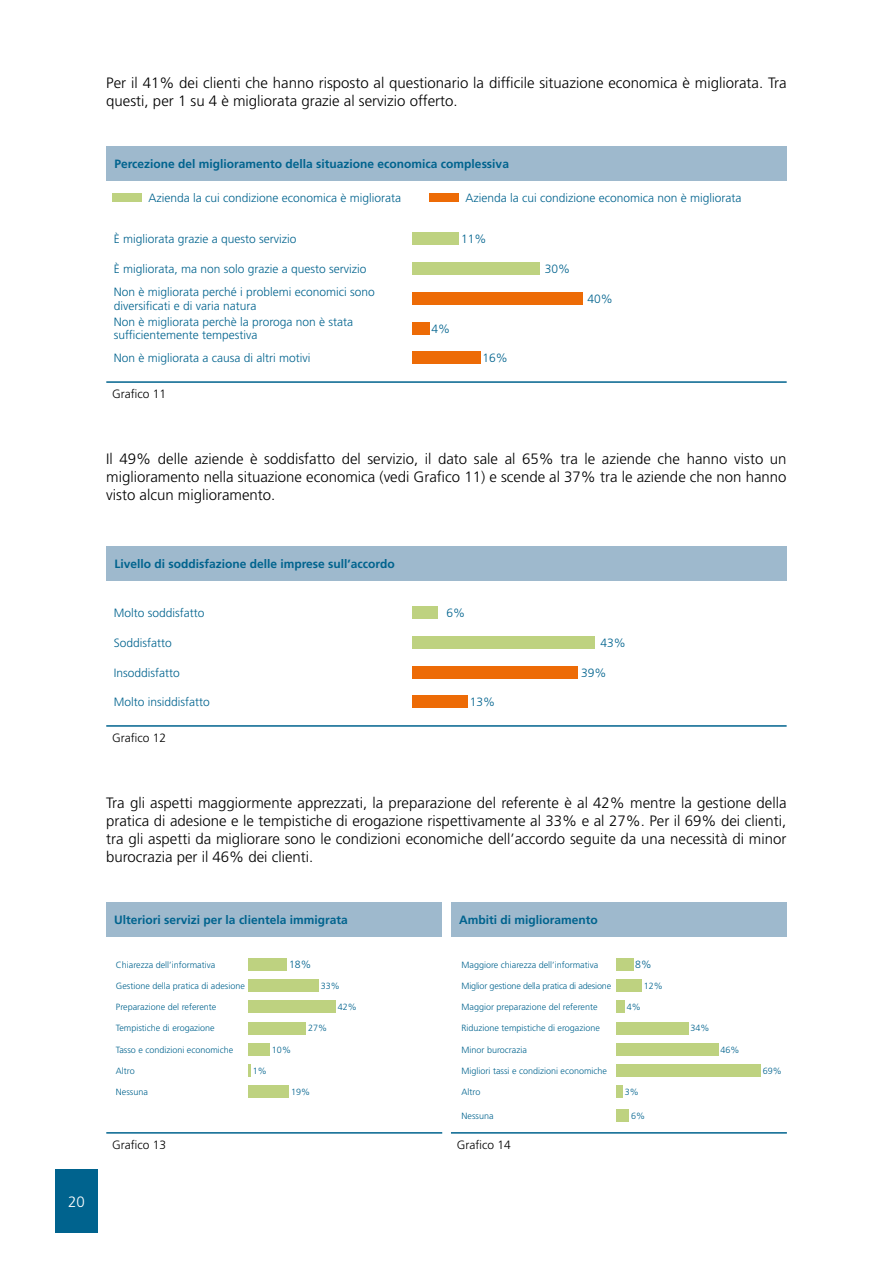
<style>
.page{position:relative;width:893px;height:1263px;background:#fff}
.page>*{position:absolute;margin:0;border:0;box-sizing:border-box;transform-origin:0 0}
.t1{font:300 15px/18px "Frutiger LT Std";color:#000;text-align:justify}
.t2{font:300 15px "Frutiger LT Std";color:#fff}
.t3{font:300 12px/13.5px "Frutiger LT Std";color:#00638e}
.t4{font:700 12px "Frutiger LT Std";color:#00638e}
.t5{font:300 12px "Frutiger LT Std";color:#000}
.t6{font:300 10.5px "Frutiger LT Std";color:#00638e}
.t7{font:300 9px "Frutiger LT Std";color:#00638e}
.t8{font:300 9px "Frutiger LT Std";letter-spacing:-.02em;color:#00638e}
</style>
<div class="page">
<div style="left:106px;top:902px;width:336px;height:34px;background:#9eb9cd"></div>
<div style="left:451px;top:902px;width:336px;height:34px;background:#9eb9cd"></div>
<div style="left:249px;top:958px;width:38px;height:13px;background:#bed280"></div>
<div style="left:249px;top:979px;width:70px;height:13px;background:#bed280"></div>
<div style="left:249px;top:1000px;width:87px;height:13px;background:#bed280"></div>
<div style="left:249px;top:1022px;width:57px;height:12px;background:#bed280"></div>
<div style="left:249px;top:1043px;width:21px;height:13px;background:#bed280"></div>
<svg style="left:249px;top:1064px;width:2px;height:13px"></svg>
<div style="left:249px;top:1085px;width:40px;height:13px;background:#bed280"></div>
<div style="left:616px;top:958px;width:17px;height:13px;background:#bed280"></div>
<div style="left:616px;top:979px;width:26px;height:13px;background:#bed280"></div>
<div style="left:616px;top:1000px;width:9px;height:13px;background:#bed280"></div>
<div style="left:616px;top:1022px;width:72px;height:12px;background:#bed280"></div>
<div style="left:616px;top:1043px;width:102px;height:13px;background:#bed280"></div>
<div style="left:616px;top:1064px;width:145px;height:13px;background:#bed280"></div>
<div style="left:616px;top:1085px;width:6px;height:13px;background:#bed280"></div>
<div style="left:616px;top:1109px;width:13px;height:12px;background:#bed280"></div>
<hr style="left:106px;top:1132px;width:336px;height:1px;background:#00638e">
<hr style="left:451px;top:1132px;width:336px;height:1px;background:#00638e">
<div style="left:55px;top:1169px;width:43px;height:64px;background:#00638e"></div>
<div style="left:106px;top:147px;width:681px;height:34px;background:#9eb9cd"></div>
<div style="left:412px;top:232px;width:47px;height:13px;background:#bed280"></div>
<div style="left:412px;top:262px;width:128px;height:13px;background:#bed280"></div>
<div style="left:412px;top:292px;width:170px;height:13px;background:#ed6b06"></div>
<div style="left:412px;top:322px;width:17px;height:12px;background:#ed6b06"></div>
<div style="left:412px;top:352px;width:68px;height:12px;background:#ed6b06"></div>
<div style="left:429px;top:193px;width:30px;height:8px;background:#ed6b06"></div>
<div style="left:112px;top:193px;width:30px;height:8px;background:#bed280"></div>
<hr style="left:106px;top:381px;width:681px;height:2px;background:#00638e">
<div style="left:106px;top:547px;width:681px;height:34px;background:#9eb9cd"></div>
<div style="left:412px;top:606px;width:26px;height:13px;background:#bed280"></div>
<div style="left:412px;top:636px;width:183px;height:13px;background:#bed280"></div>
<div style="left:412px;top:666px;width:166px;height:12px;background:#ed6b06"></div>
<div style="left:412px;top:695px;width:56px;height:13px;background:#ed6b06"></div>
<hr style="left:106px;top:725px;width:681px;height:2px;background:#00638e">
<p class="t1" style="left:106px;top:74px;width:682px">Per il 41% dei clienti che hanno risposto al questionario la difficile situazione economica è migliorata. Tra questi, per 1 su 4 è migliorata grazie al servizio offerto.</p>
<p class="t4" style="left:114px;top:157px;width:396px">Percezione del miglioramento della situazione economica complessiva</p>
<p class="t3" style="left:148px;top:191px;width:254px">Azienda la cui condizione economica è migliorata</p>
<p class="t3" style="left:465px;top:191px;width:278px">Azienda la cui condizione economica non è migliorata</p>
<p class="t3" style="left:114px;top:233px;width:184px">È migliorata grazie a questo servizio</p>
<p class="t3" style="left:461px;top:233px;width:27px">11%</p>
<p class="t3" style="left:114px;top:262px;width:254px">È migliorata, ma non solo grazie a questo servizio</p>
<p class="t3" style="left:545px;top:262px;width:27px">30%</p>
<p class="t3" style="left:114px;top:285px;width:262px">Non è migliorata perché i problemi economici sono diversificati e di varia natura</p>
<p class="t3" style="left:587px;top:292px;width:27px">40%</p>
<p class="t3" style="left:114px;top:315px;width:241px">Non è migliorata perchè la proroga non è stata sufficientemente tempestiva</p>
<p class="t3" style="left:431px;top:322px;width:20px">4%</p>
<p class="t3" style="left:114px;top:352px;width:198px">Non è migliorata a causa di altri motivi</p>
<p class="t3" style="left:482px;top:352px;width:27px">16%</p>
<p class="t5" style="left:112px;top:387px;width:56px">Grafico 11</p>
<p class="t1" style="left:106px;top:450px;width:682px">Il 49% delle aziende è soddisfatto del servizio, il dato sale al 65% tra le aziende che hanno visto un miglioramento nella situazione economica (vedi Grafico 11) e scende al 37% tra le aziende che non hanno visto alcun miglioramento.</p>
<p class="t2" style="left:68px;top:1193px;width:18px">20</p>
<p class="t4" style="left:114px;top:557px;width:282px">Livello di soddisfazione delle imprese sull’accordo</p>
<p class="t3" style="left:114px;top:606px;width:92px">Molto soddisfatto</p>
<p class="t3" style="left:446px;top:606px;width:20px">6%</p>
<p class="t3" style="left:114px;top:636px;width:60px">Soddisfatto</p>
<p class="t3" style="left:600px;top:636px;width:27px">43%</p>
<p class="t3" style="left:114px;top:666px;width:68px">Insoddisfatto</p>
<p class="t3" style="left:581px;top:666px;width:27px">39%</p>
<p class="t3" style="left:114px;top:695px;width:98px">Molto insiddisfatto</p>
<p class="t3" style="left:470px;top:695px;width:27px">13%</p>
<p class="t5" style="left:112px;top:731px;width:56px">Grafico 12</p>
<p class="t1" style="left:106px;top:794px;width:682px">Tra gli aspetti maggiormente apprezzati, la preparazione del referente è al 42% mentre la gestione della pratica di adesione e le tempistiche di erogazione rispettivamente al 33% e al 27%. Per il 69% dei clienti, tra gli aspetti da migliorare sono le condizioni economiche dell’accordo seguite da una necessità di minor burocrazia per il 46% dei clienti.</p>
<p class="t4" style="left:114px;top:913px;width:235px">Ulteriori servizi per la clientela immigrata</p>
<p class="t4" style="left:459px;top:913px;width:140px">Ambiti di miglioramento</p>
<p class="t7" style="left:116px;top:959px;width:101px">Chiarezza dell’informativa</p>
<p class="t6" style="left:289px;top:959px;width:24px">18%</p>
<p class="t7" style="left:116px;top:981px;width:131px">Gestione della pratica di adesione</p>
<p class="t7" style="left:321px;top:981px;width:21px">33%</p>
<p class="t7" style="left:116px;top:1002px;width:102px">Preparazione del referente</p>
<p class="t7" style="left:338px;top:1002px;width:21px">42%</p>
<p class="t7" style="left:116px;top:1023px;width:100px">Tempistiche di erogazione</p>
<p class="t7" style="left:308px;top:1023px;width:21px">27%</p>
<p class="t7" style="left:116px;top:1044px;width:119px">Tasso e condizioni economiche</p>
<p class="t7" style="left:272px;top:1044px;width:21px">10%</p>
<p class="t7" style="left:116px;top:1066px;width:20px">Altro</p>
<p class="t7" style="left:253px;top:1066px;width:16px">1%</p>
<p class="t7" style="left:116px;top:1087px;width:34px">Nessuna</p>
<p class="t7" style="left:291px;top:1087px;width:21px">19%</p>
<p class="t7" style="left:461px;top:959px;width:138px">Maggiore chiarezza dell’informativa</p>
<p class="t6" style="left:635px;top:959px;width:18px">8%</p>
<p class="t8" style="left:461px;top:981px;width:151px">Miglior gestione della pratica di adesione</p>
<p class="t7" style="left:644px;top:981px;width:21px">12%</p>
<p class="t7" style="left:462px;top:1002px;width:138px">Maggior preparazione del referente</p>
<p class="t7" style="left:627px;top:1002px;width:16px">4%</p>
<p class="t7" style="left:461px;top:1023px;width:140px">Riduzione tempistiche di erogazione</p>
<p class="t7" style="left:691px;top:1023px;width:21px">34%</p>
<p class="t7" style="left:461px;top:1044px;width:67px">Minor burocrazia</p>
<p class="t7" style="left:720px;top:1044px;width:21px">46%</p>
<p class="t7" style="left:462px;top:1066px;width:147px">Migliori tassi e condizioni economiche</p>
<p class="t7" style="left:763px;top:1066px;width:21px">69%</p>
<p class="t7" style="left:461px;top:1087px;width:20px">Altro</p>
<p class="t7" style="left:625px;top:1087px;width:16px">3%</p>
<p class="t7" style="left:462px;top:1110px;width:34px">Nessuna</p>
<p class="t7" style="left:631px;top:1110px;width:16px">6%</p>
<p class="t5" style="left:112px;top:1138px;width:56px">Grafico 13</p>
<p class="t5" style="left:457px;top:1138px;width:56px">Grafico 14</p>
</div>
